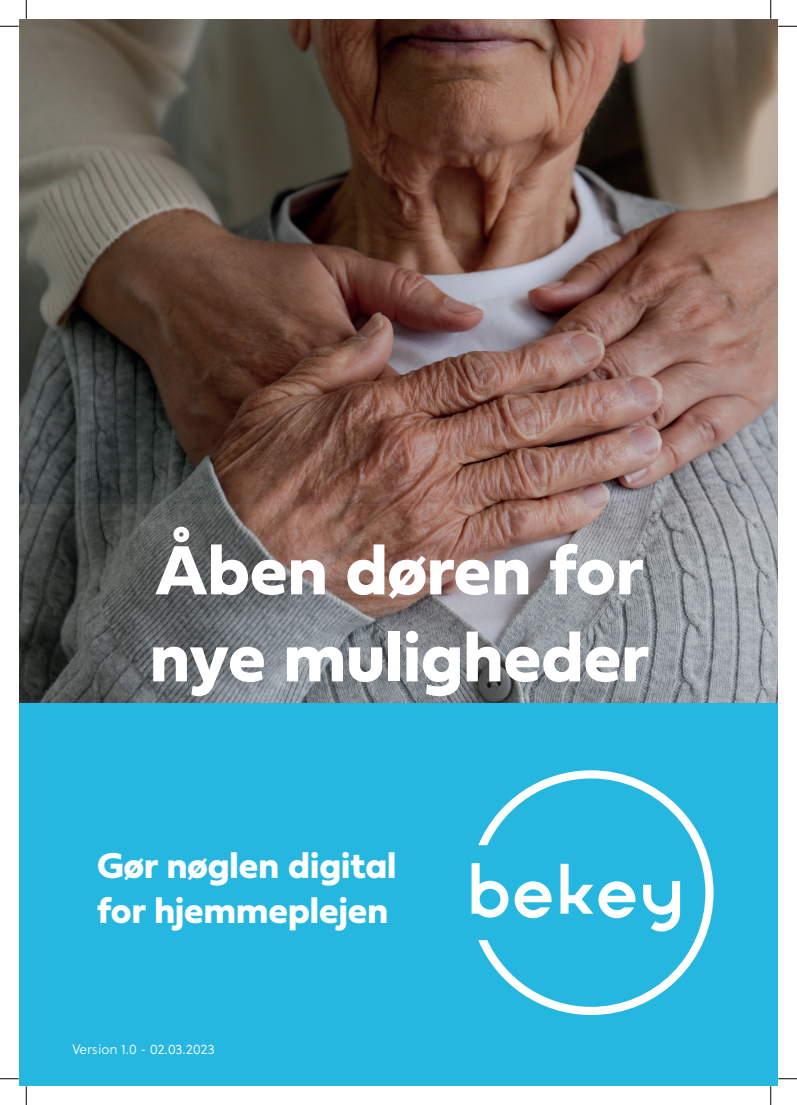
<style>
.page{position:relative;width:797px;height:1105px;background:#fff}
.page>*{position:absolute;margin:0;border:0;box-sizing:border-box;transform-origin:0 0}
.t1{font:72.5px/87px "Fieldwork Geo Bold";color:#fff}
.t2{font:37.5px/45px "Fieldwork Geo Bold";color:#fff}
.t3{font:13.75px "Soleil Lt";color:#fff}
</style>
<div class="page">
<img style="left:19px;top:19px;width:758px;height:486px">
<svg style="left:19px;top:505px;width:758px;height:199px;background:#7a7879"></svg>
<div style="left:19px;top:704px;width:758px;height:382px;background:#25b7e0"></div>
<svg style="left:478px;top:770px;width:235px;height:245px"></svg>
<svg style="left:471px;top:863px;width:37px;height:55px"></svg>
<svg style="left:643px;top:881px;width:37px;height:50px"></svg>
<svg style="left:514px;top:881px;width:37px;height:37px"></svg>
<svg style="left:560px;top:864px;width:75px;height:54px"></svg>
<svg style="left:0;top:25px;width:19px;height:2px"></svg>
<svg style="left:778px;top:25px;width:19px;height:2px"></svg>
<svg style="left:0;top:1078px;width:19px;height:1px"></svg>
<svg style="left:778px;top:1078px;width:19px;height:1px"></svg>
<svg style="left:25px;top:0;width:2px;height:19px"></svg>
<svg style="left:25px;top:1086px;width:2px;height:19px"></svg>
<svg style="left:770px;top:0;width:1px;height:19px"></svg>
<svg style="left:770px;top:1086px;width:1px;height:19px"></svg>
<h1 class="t1" style="left:150px;top:524px;width:501px">Åben døren for nye muligheder</h1>
<p class="t2" style="left:97px;top:841px;width:301px">Gør nøglen digital for hjemmeplejen</p>
<p class="t3" style="left:72px;top:1040px;width:144px">Version 1.0 - 02.03.2023</p>
</div>
